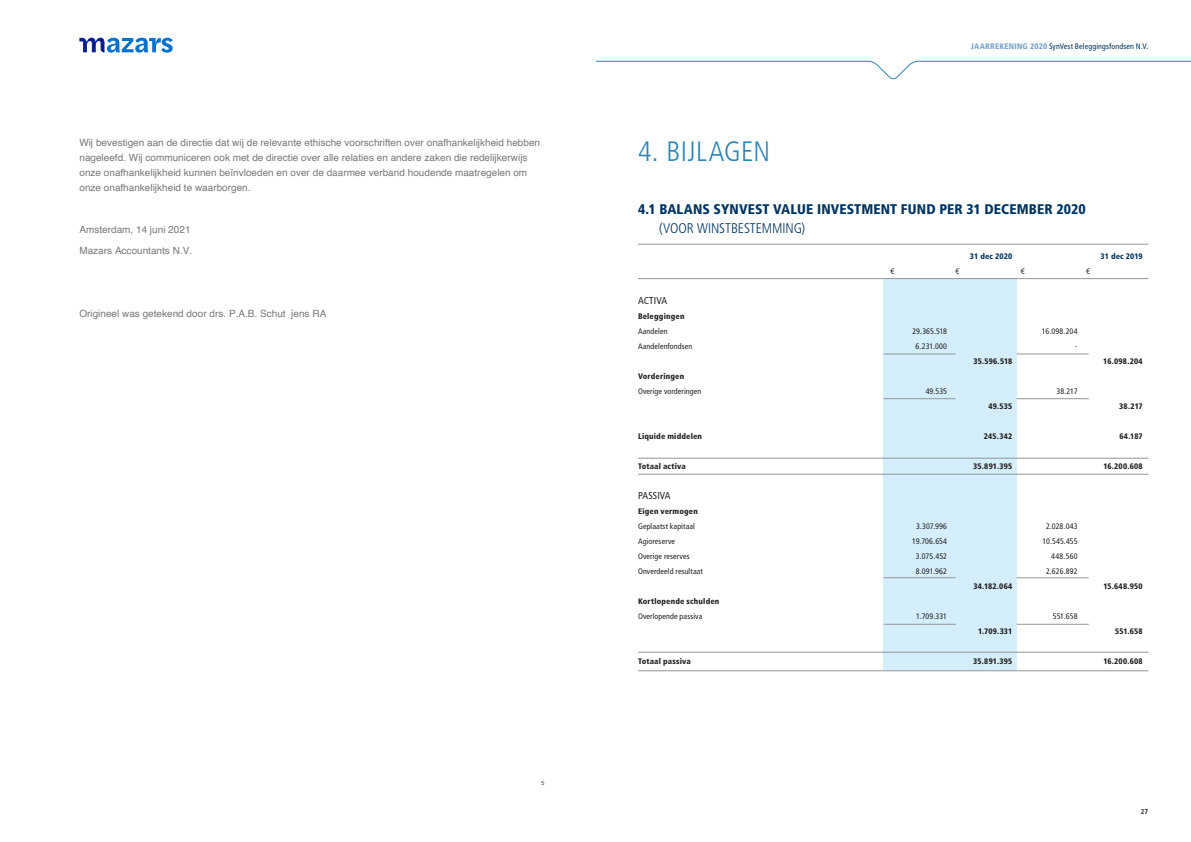
<style>
.page{position:relative;width:1191px;height:842px;background:#fff}
.page>*{position:absolute;margin:0;border:0;box-sizing:border-box;transform-origin:0 0}
.t1{font:300 condensed 28px "Frutiger LT Std";letter-spacing:.01em;color:#2c84b7}
.Broodtekst{font:900 condensed 14px "Frutiger LT Std";letter-spacing:.01em;color:#003560}
.Broodtekst-2{font:300 condensed 14px "Frutiger LT Std";letter-spacing:-.005em;color:#003560}
.t2{font:10px/15px "Helvetica";color:#787878}
.Broodtekst-3{font:condensed 10px "Frutiger LT Std";letter-spacing:.005em;color:#231f20}
.Broodtekst-4{font:condensed 8px/15px "Frutiger LT Std";letter-spacing:.015em;color:#231f20;text-align:center}
.Broodtekst-5{font:900 condensed 8px "Frutiger LT Std";letter-spacing:.025em;color:#231f20}
.t3{font:condensed 8px "Frutiger LT Std";letter-spacing:.015em;color:#003560}
.Broodtekst-6{font:900 condensed 8px "Frutiger LT Std";letter-spacing:.02em;color:#003560}
.t4{font:700 condensed 7px "Frutiger LT Std";color:#231f20}
.t5{font:6px "Helvetica";color:#4d4f53}
.s1{font-weight:900;color:#76a4cc}
</style>
<div class="page">
<svg style="left:79px;top:38px;width:1112px;height:42px"></svg>
<div style="left:883px;top:279px;width:133px;height:392px;background:#d4effb"></div>
<hr style="left:883px;top:398px;width:72px;height:1px;background:#939598">
<hr style="left:883px;top:354px;width:72px;height:1px;background:#939598">
<hr style="left:883px;top:578px;width:72px;height:1px;background:#939598">
<hr style="left:883px;top:624px;width:72px;height:1px;background:#939598">
<hr style="left:1016px;top:398px;width:72px;height:1px;background:#939598">
<hr style="left:1016px;top:354px;width:72px;height:1px;background:#939598">
<hr style="left:1016px;top:578px;width:72px;height:1px;background:#939598">
<hr style="left:1016px;top:624px;width:72px;height:1px;background:#939598">
<hr style="left:638px;top:458px;width:510px;height:1px;background:#939598">
<hr style="left:638px;top:474px;width:510px;height:1px;background:#939598">
<hr style="left:638px;top:652px;width:510px;height:1px;background:#939598">
<hr style="left:638px;top:671px;width:510px;height:1px;background:#939598">
<hr style="left:638px;top:278px;width:510px;height:1px;background:#939598">
<hr style="left:638px;top:244px;width:510px;height:1px;background:#939598">
<p class="t2" style="left:79px;top:135px;width:462px">Wij bevestigen aan de directie dat wij de relevante ethische voorschriften over onafhankelijkheid hebben nageleefd. Wij communiceren ook met de directie over alle relaties en andere zaken die redelijkerwijs onze onafhankelijkheid kunnen beïnvloeden en over de daarmee verband houdende maatregelen om onze onafhankelijkheid te waarborgen.</p>
<p class="t2" style="left:79px;top:219px;width:114px;line-height:21px">Amsterdam, 14 juni 2021<br>Mazars Accountants N.V.</p>
<p class="t2" style="left:79px;top:306px;width:248px">Origineel was getekend door drs. P.A.B. Schut jens RA</p>
<p class="t5" style="left:541px;top:778px;width:5px">5</p>
<p class="t1" style="left:638px;top:135px;width:134px">4. BIJLAGEN</p>
<p class="t3" style="left:971px;top:42px;width:179px"><span class="s1">JAARREKENING 2020</span> SynVest Beleggingsfondsen N.V.</p>
<p class="Broodtekst" style="left:638px;top:201px;width:449px">4.1 BALANS SYNVEST VALUE INVESTMENT FUND PER 31 DECEMBER 2020</p>
<p class="Broodtekst-2" style="left:659px;top:220px;width:147px">(VOOR WINSTBESTEMMING)</p>
<p class="Broodtekst-3" style="left:638px;top:295px;width:31px">ACTIVA</p>
<p class="Broodtekst-5" style="left:638px;top:311px;width:48px">Beleggingen</p>
<p class="Broodtekst-4" style="left:638px;top:324px;width:31px">Aandelen</p>
<p class="Broodtekst-4" style="left:638px;top:339px;width:56px">Aandelenfondsen</p>
<p class="Broodtekst-5" style="left:638px;top:371px;width:48px">Vorderingen</p>
<p class="Broodtekst-4" style="left:638px;top:384px;width:65px">Overige vorderingen</p>
<p class="Broodtekst-5" style="left:638px;top:431px;width:66px">Liquide middelen</p>
<p class="Broodtekst-5" style="left:638px;top:461px;width:49px">Totaal activa</p>
<p class="Broodtekst-3" style="left:638px;top:490px;width:34px">PASSIVA</p>
<p class="Broodtekst-5" style="left:638px;top:506px;width:61px">Eigen vermogen</p>
<p class="Broodtekst-4" style="left:638px;top:519px;width:58px">Geplaatst kapitaal</p>
<p class="Broodtekst-4" style="left:638px;top:534px;width:39px">Agioreserve</p>
<p class="Broodtekst-4" style="left:638px;top:549px;width:53px">Overige reserves</p>
<p class="Broodtekst-4" style="left:638px;top:564px;width:66px">Onverdeeld resultaat</p>
<p class="Broodtekst-5" style="left:638px;top:596px;width:83px">Kortlopende schulden</p>
<p class="Broodtekst-4" style="left:638px;top:609px;width:66px">Overlopende passiva</p>
<p class="Broodtekst-5" style="left:638px;top:656px;width:54px">Totaal passiva</p>
<p class="Broodtekst-4" style="left:890px;top:264px;width:5px">€</p>
<p class="Broodtekst-6" style="left:969px;top:251px;width:44px">31 dec 2020</p>
<p class="Broodtekst-4" style="left:955px;top:264px;width:5px">€</p>
<p class="Broodtekst-4" style="left:1020px;top:264px;width:5px">€</p>
<p class="Broodtekst-4" style="left:1086px;top:264px;width:5px">€</p>
<p class="Broodtekst-4" style="left:912px;top:324px;width:36px">29.365.518<br>6.231.000</p>
<p class="Broodtekst-4" style="left:925px;top:384px;width:23px">49.535</p>
<p class="Broodtekst-4" style="left:912px;top:519px;width:36px">3.307.996<br>19.706.654<br>3.075.452<br>8.091.962</p>
<p class="Broodtekst-4" style="left:916px;top:609px;width:32px">1.709.331</p>
<p class="Broodtekst-5" style="left:973px;top:356px;width:40px">35.596.518</p>
<p class="Broodtekst-5" style="left:988px;top:401px;width:25px">49.535</p>
<p class="Broodtekst-5" style="left:984px;top:431px;width:30px">245.342</p>
<p class="Broodtekst-5" style="left:973px;top:461px;width:41px">35.891.395</p>
<p class="Broodtekst-5" style="left:973px;top:581px;width:40px">34.182.064</p>
<p class="Broodtekst-5" style="left:978px;top:626px;width:36px">1.709.331</p>
<p class="Broodtekst-5" style="left:973px;top:656px;width:41px">35.891.395</p>
<p class="Broodtekst-4" style="left:1041px;top:324px;width:37px">16.098.204</p>
<p class="Broodtekst-4" style="left:1075px;top:339px;width:4px">-</p>
<p class="Broodtekst-4" style="left:1056px;top:384px;width:23px">38.217</p>
<p class="Broodtekst-4" style="left:1046px;top:519px;width:33px">2.028.043</p>
<p class="Broodtekst-4" style="left:1042px;top:534px;width:37px">10.545.455</p>
<p class="Broodtekst-4" style="left:1051px;top:549px;width:28px">448.560</p>
<p class="Broodtekst-4" style="left:1046px;top:564px;width:33px">2.626.892</p>
<p class="Broodtekst-4" style="left:1052px;top:609px;width:26px">551.658</p>
<p class="Broodtekst-6" style="left:1100px;top:251px;width:44px">31 dec 2019</p>
<p class="Broodtekst-5" style="left:1103px;top:356px;width:41px">16.098.204</p>
<p class="Broodtekst-5" style="left:1119px;top:401px;width:25px">38.217</p>
<p class="Broodtekst-5" style="left:1119px;top:431px;width:25px">64.187</p>
<p class="Broodtekst-5" style="left:1103px;top:461px;width:41px">16.200.608</p>
<p class="Broodtekst-5" style="left:1103px;top:581px;width:41px">15.648.950</p>
<p class="Broodtekst-5" style="left:1115px;top:626px;width:29px">551.658</p>
<p class="Broodtekst-5" style="left:1103px;top:656px;width:41px">16.200.608</p>
<p class="t4" style="left:1140px;top:807px;width:9px">27</p>
</div>
